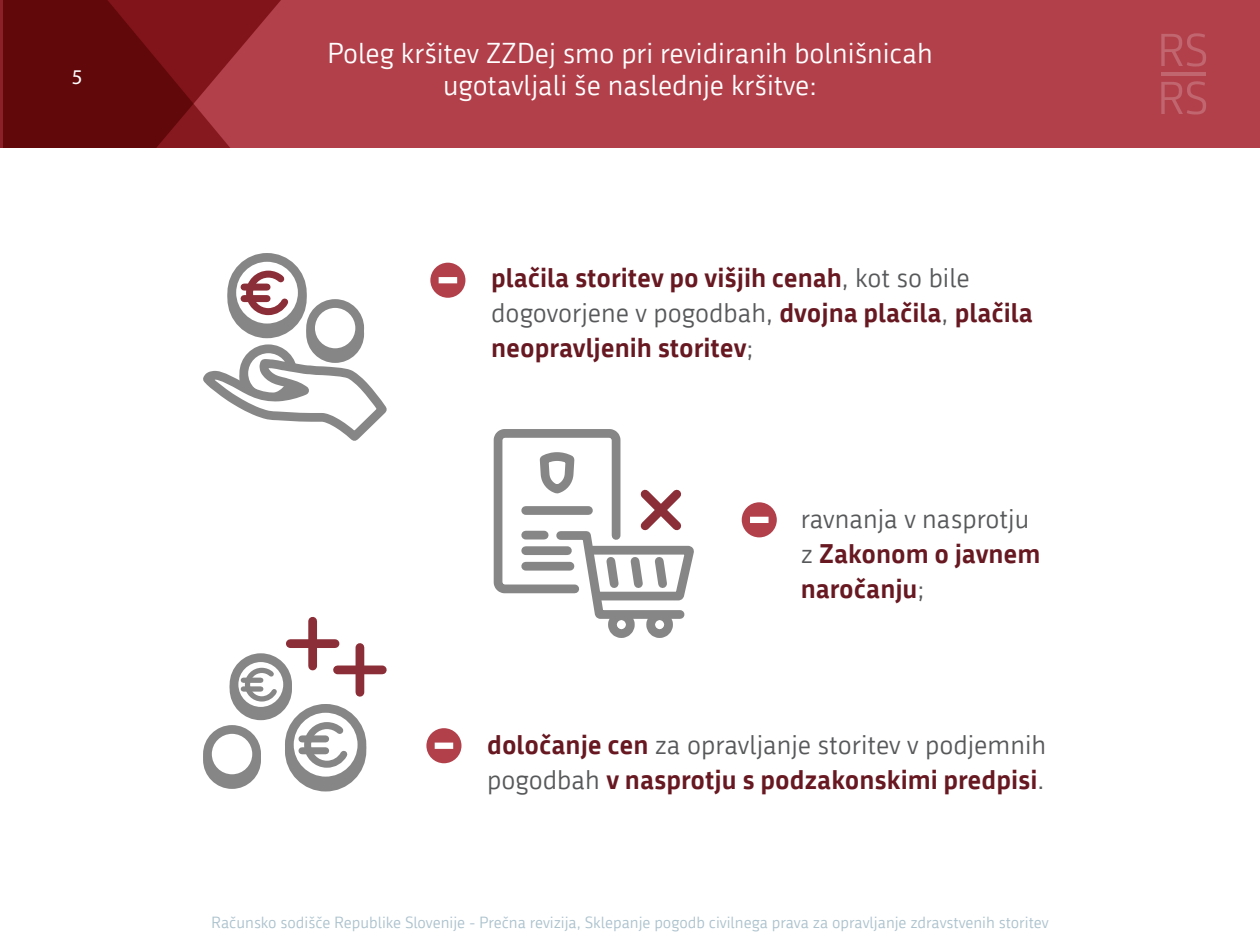
<style>
.page{position:relative;width:1260px;height:946px;background:#fff}
.page>*{position:absolute;margin:0;border:0;box-sizing:border-box;transform-origin:0 0}
.t1{font:28px/31.5px "Republika";color:#fff;text-align:center}
.t2{font:700 26.25px/35px "Republika";color:#671821}
.t3{font:21px "Myriad Pro";color:#fff}
.t4{font:15.75px "Republika";color:#acc2cd}
.s1{font-weight:400;color:#57585a}
</style>
<div class="page">
<div style="left:3px;top:0;width:1257px;height:148px;background:#b2404b"></div>
<svg style="left:0;top:0;width:281px;height:148px;fill:#61080b"></svg>
<svg style="left:1161px;top:33px;width:45px;height:34px"></svg>
<hr style="left:1161px;top:73px;width:45px;height:3px;background:#fff">
<svg style="left:1161px;top:81px;width:45px;height:33px"></svg>
<div style="left:430px;top:263px;width:35px;height:35px;background:#b2404b;border-radius:50%"></div>
<div style="left:439px;top:277px;width:18px;height:6px;background:#fff"></div>
<div style="left:426px;top:728px;width:35px;height:35px;background:#b2404b;border-radius:50%"></div>
<div style="left:435px;top:742px;width:18px;height:6px;background:#fff"></div>
<div style="left:230px;top:657px;width:62px;height:63px;border:9px solid #878686;border-radius:50%"></div>
<svg style="left:234px;top:657px;width:54px;height:54px"></svg>
<div style="left:230px;top:653px;width:62px;height:62px;border:9px solid #878686;border-radius:50%"></div>
<svg style="left:242px;top:665px;width:39px;height:39px"></svg>
<div style="left:243px;top:677px;width:18px;height:6px;background:#878686"></div>
<div style="left:243px;top:686px;width:18px;height:5px;background:#878686"></div>
<div style="left:285px;top:710px;width:81px;height:81px;border:9px solid #878686;border-radius:50%"></div>
<svg style="left:289px;top:708px;width:73px;height:73px"></svg>
<div style="left:285px;top:704px;width:81px;height:81px;border:9px solid #878686;border-radius:50%"></div>
<svg style="left:301px;top:718px;width:52px;height:53px"></svg>
<div style="left:302px;top:735px;width:24px;height:7px;background:#878686"></div>
<div style="left:302px;top:747px;width:24px;height:7px;background:#878686"></div>
<div style="left:203px;top:731px;width:58px;height:57px;border:9px solid #878686;border-radius:50%"></div>
<svg style="left:207px;top:729px;width:50px;height:49px"></svg>
<div style="left:203px;top:725px;width:58px;height:58px;border:9px solid #878686;border-radius:50%"></div>
<div style="left:290px;top:639px;width:45px;height:9px;background:#8c2e37"></div>
<div style="left:308px;top:621px;width:9px;height:45px;background:#8c2e37"></div>
<div style="left:338px;top:665px;width:44px;height:9px;background:#8c2e37"></div>
<div style="left:356px;top:647px;width:8px;height:45px;background:#8c2e37"></div>
<div style="left:227px;top:259px;width:80px;height:79px;border:9px solid #878686;border-radius:50%"></div>
<svg style="left:232px;top:257px;width:70px;height:71px"></svg>
<div style="left:227px;top:253px;width:80px;height:79px;border:9px solid #878686;border-radius:50%"></div>
<svg style="left:243px;top:267px;width:51px;height:51px"></svg>
<div style="left:244px;top:283px;width:23px;height:7px;background:#8c2e37"></div>
<div style="left:244px;top:295px;width:23px;height:7px;background:#8c2e37"></div>
<div style="left:306px;top:305px;width:58px;height:58px;border:9px solid #878686;border-radius:50%"></div>
<svg style="left:311px;top:303px;width:49px;height:50px"></svg>
<div style="left:306px;top:299px;width:58px;height:58px;border:9px solid #878686;border-radius:50%"></div>
<div style="left:239px;top:344px;width:58px;height:58px;border:9px solid #878686;border-radius:50%"></div>
<svg style="left:203px;top:355px;width:184px;height:86px"></svg>
<div style="left:742px;top:502px;width:35px;height:35px;background:#b2404b;border-radius:50%"></div>
<div style="left:750px;top:516px;width:19px;height:7px;background:#fff"></div>
<div style="left:608px;top:611px;width:27px;height:27px;border:9px solid #878686;border-radius:50%"></div>
<div style="left:646px;top:611px;width:27px;height:27px;border:9px solid #878686;border-radius:50%"></div>
<svg style="left:493px;top:429px;width:201px;height:194px"></svg>
<div style="left:526px;top:506px;width:62px;height:9px;background:#878686"></div>
<div style="left:526px;top:530px;width:18px;height:9px;background:#878686"></div>
<div style="left:526px;top:546px;width:41px;height:9px;background:#878686"></div>
<div style="left:526px;top:562px;width:44px;height:8px;background:#878686"></div>
<p class="t3" style="left:72px;top:64px;width:12px">5</p>
<p class="t1" style="left:327px;top:36px;width:607px">Poleg kršitev ZZDej smo pri revidiranih bolnišnicah ugotavljali še naslednje kršitve:</p>
<p class="t2" style="left:491px;top:258px;width:543px">plačila storitev po višjih cenah<span class="s1">, kot so bile dogovorjene v pogodbah,</span> dvojna plačila<span class="s1">,</span> plačila neopravljenih storitev<span class="s1">;</span></p>
<p class="t2" style="left:801px;top:500px;width:241px"><span class="s1">ravnanja v nasprotju z</span> Zakonom o javnem naročanju<span class="s1">;</span></p>
<p class="t2" style="left:487px;top:726px;width:560px">določanje cen <span class="s1">za opravljanje storitev v podjemnih pogodbah</span> v nasprotju s podzakonskimi predpisi<span class="s1">.</span></p>
<p class="t4" style="left:211px;top:911px;width:839px">Računsko sodišče Republike Slovenije - Prečna revizija, Sklepanje pogodb civilnega prava za opravljanje zdravstvenih storitev</p>
</div>
